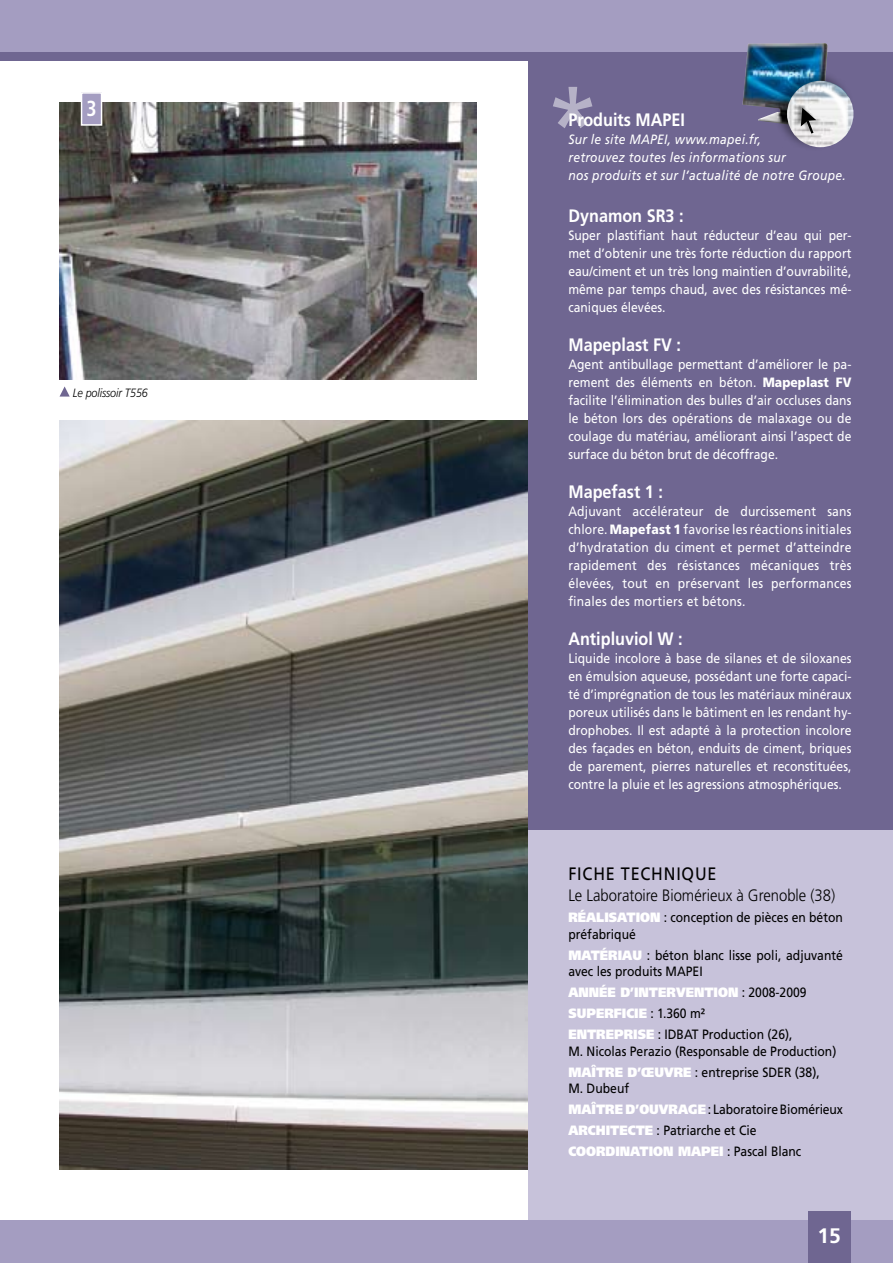
<style>
.page{position:relative;width:893px;height:1263px;background:#fff}
.page>*{position:absolute;margin:0;border:0;box-sizing:border-box;transform-origin:0 0}
.t1{font:700 condensed 21.75px "Frutiger";color:#fff;scale:.9 1}
.t2{font:700 21px "Frutiger";color:#fff}
.t3{font:700 18px "Frutiger";color:#fff;scale:.9 1}
.t4{font:18px "Frutiger";letter-spacing:.05em;color:#000;scale:.9 1}
.t5{font:300 16.5px "Frutiger";color:#000;scale:.9 1}
.t6{font:13.5px/18px "Frutiger";color:#fff;text-align:justify;scale:.9 1}
.t7{font:13.5px/21px "Frutiger";color:#000;scale:.9 1}
.t8{font:italic 13.5px/18px "Frutiger";letter-spacing:.02em;color:#fff;scale:.9 1}
.t9{font:900 13.5px/21px "Frutiger";color:#fff;scale:.9 1}
.t10{font:italic 300 12px "Frutiger";letter-spacing:-.01em;color:#000;scale:.9 1}
.s1{font-weight:900}
.s2{font-weight:900;color:#fff}
.s3{font-weight:400;color:#000}
</style>
<div class="page">
<img style="left:60px;top:421px;width:468px;height:748px">
<div style="left:528px;top:28px;width:365px;height:1148px;background:#6f6691"></div>
<div style="left:528px;top:831px;width:365px;height:432px;background:#c7c2da"></div>
<svg style="left:553px;top:87px;width:39px;height:41px"></svg>
<div style="left:0;top:1220px;width:893px;height:43px;background:#a49dc1"></div>
<div style="left:0;top:51px;width:893px;height:10px;background:#6f6691"></div>
<div style="left:0;top:0;width:893px;height:51px;background:#a49dc1"></div>
<img style="left:744px;top:43px;width:80px;height:44px">
<div style="left:772px;top:68px;width:82px;height:82px;background:#000;opacity:.4"></div>
<img style="left:787px;top:81px;width:66px;height:66px;border-radius:33px">
<div style="left:795px;top:103px;width:20px;height:30px;background:#000;opacity:.4"></div>
<svg style="left:801px;top:108px;width:15px;height:28px"></svg>
<div style="left:808px;top:1212px;width:42px;height:51px;background:#6f6691"></div>
<img style="left:60px;top:102px;width:417px;height:277px">
<div style="left:82px;top:93px;width:20px;height:32px;background:#a49dc1"></div>
<div style="left:81px;top:92px;width:21px;height:34px;border:2px solid #fff"></div>
<svg style="left:60px;top:386px;width:10px;height:11px"></svg>
<h1 class="t1" style="left:86px;top:96px;width:13px">3</h1>
<p class="t10" style="left:73px;top:386px;width:85px">Le polissoir T556</p>
<h3 class="t3" style="left:568px;top:109px;width:131px">Produits MAPEI</h3>
<p class="t8" style="left:568px;top:131px;width:310px">Sur le site MAPEI, www.mapei.fr,<br>retrouvez toutes les informations sur<br>nos produits et sur l’actualité de notre Groupe.</p>
<h3 class="t3" style="left:568px;top:205px;width:130px">Dynamon SR3 :</h3>
<p class="t6" style="left:568px;top:227px;width:316px">Super plastifiant haut réducteur d’eau qui per&shy;met d’obtenir une très forte réduction du rapport eau/ciment et un très long maintien d’ouvrabilité, même par temps chaud, avec des résistances mé&shy;caniques élevées.</p>
<h3 class="t3" style="left:568px;top:334px;width:127px">Mapeplast FV :</h3>
<p class="t6" style="left:568px;top:356px;width:316px">Agent antibullage permettant d’améliorer le pa&shy;rement des éléments en béton. <span class="s1">Mapeplast FV </span>facilite l’élimination des bulles d’air occluses dans le béton lors des opérations de malaxage ou de coulage du matériau, améliorant ainsi l’aspect de surface du béton brut de décoffrage.</p>
<h3 class="t3" style="left:568px;top:481px;width:107px">Mapefast 1 :</h3>
<p class="t6" style="left:568px;top:503px;width:316px">Adjuvant accélérateur de durcissement sans chlore. <span class="s1">Mapefast 1</span> favorise les réactions initiales d’hydratation du ciment et permet d’atteindre rapidement des résistances mécaniques très élevées, tout en préservant les performances finales des mortiers et bétons.</p>
<h3 class="t3" style="left:568px;top:628px;width:129px">Antipluviol W :</h3>
<p class="t6" style="left:568px;top:650px;width:316px">Liquide incolore à base de silanes et de siloxanes en émulsion aqueuse, possédant une forte capaci&shy;té d’imprégnation de tous les matériaux minéraux poreux utilisés dans le bâtiment en les rendant hy&shy;drophobes. Il est adapté à la protection incolore des façades en béton, enduits de ciment, briques de parement, pierres naturelles et reconstituées, contre la pluie et les agressions atmosphériques.</p>
<h3 class="t4" style="left:568px;top:863px;width:166px">FICHE TECHNIQUE</h3>
<p class="t5" style="left:568px;top:886px;width:298px">Le Laboratoire Biomérieux à Grenoble (38)</p>
<p class="t9" style="left:568px;top:907px;width:30px">RÉALISATI</p>
<p class="t7" style="left:640px;top:907px;width:227px"><span class="s2">ON</span> : conception de pièces en béton</p>
<p class="t7" style="left:568px;top:923px;width:307px">préfabriqué<br><span class="s2">MATÉRIAU</span> : béton blanc lisse poli, adjuvanté</p>
<p class="t9" style="left:568px;top:961px;width:266px"><span class="s3">avec les produits MAPEI<br></span>ANNÉE D’INTERVENTION <span class="s3">: 2008-2009<br></span>SUPERFICIE <span class="s3">: 1.360 m²<br></span>ENTREPRISE</p>
<p class="t7" style="left:568px;top:1026px;width:299px;line-height:16.5px;text-indent:89px">: IDBAT Production (26),<br>M. Nicolas Perazio (Responsable de Production)</p>
<p class="t7" style="left:568px;top:1064px;width:281px;line-height:16.5px"><span class="s2">MAÎTRE D’ŒUVRE</span> : entreprise SDER (38),<br>M. Dubeuf</p>
<p class="t7" style="left:568px;top:1099px;width:307px"><span class="s2">MAÎTRE D’OUVRAGE</span> : Laboratoire Biomérieux<br><span class="s2">ARCHITECTE</span> : Patriarche et Cie<br><span class="s2">COORDINATION MAPEI</span> : Pascal Blanc</p>
<h2 class="t2" style="left:817px;top:1223px;width:25px">15</h2>
</div>
